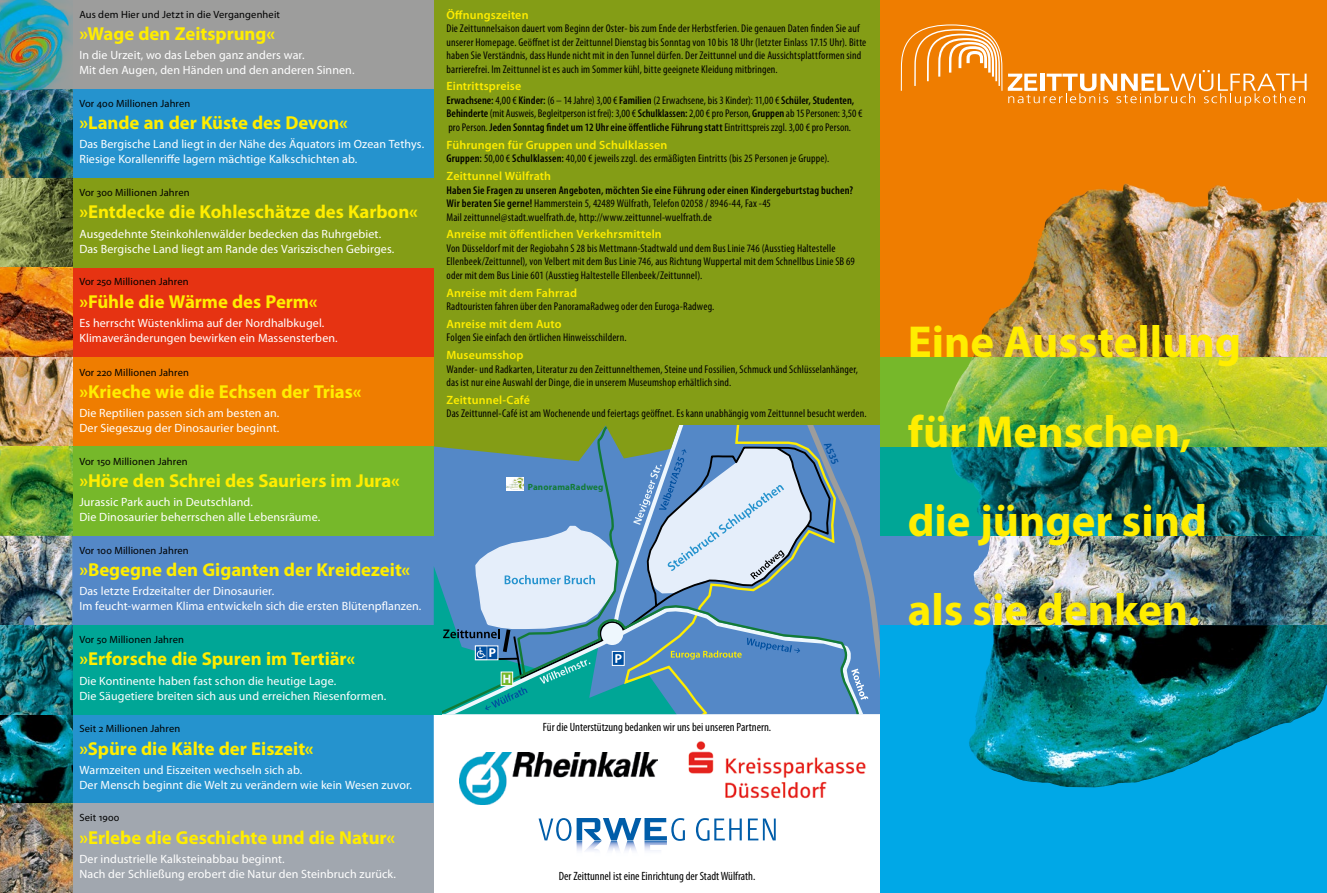
<style>
.page{position:relative;width:1327px;height:893px;background:#fff}
.page>*{position:absolute;margin:0;border:0;box-sizing:border-box;transform-origin:0 0}
.t1{font:700 45px/89.2px "Myriad Pro";color:#ffed00}
.t2{font:700 18.75px "Myriad Pro";color:#ffed00}
.t3{font:12px/15px "Myriad Pro";letter-spacing:.01em;color:#fff}
.t4{font:600 12px "Myriad Pro";letter-spacing:.01em;color:#ffed00}
.t5{font:condensed 12px "Myriad Pro";color:#000}
.t6{font:condensed 11.25px/13.5px "Myriad Pro";letter-spacing:.015em;color:#000}
.t7{font:10.5px "Myriad Pro";letter-spacing:.01em;color:#000}
.t8{font:600 10.5px "Myriad Pro";color:#004f9f}
.t9{font:700 9px "Myriad Pro";letter-spacing:.02em;color:#127b36}
.s1{font-weight:600}
</style>
<div class="page">
<div style="left:0;top:536px;width:441px;height:89px;background:#5488c7"></div>
<div style="left:0;top:0;width:443px;height:89px;background:#9d9d9c"></div>
<div style="left:0;top:89px;width:443px;height:90px;background:#2593ce"></div>
<div style="left:0;top:179px;width:441px;height:89px;background:#849d16"></div>
<div style="left:0;top:268px;width:441px;height:89px;background:#e63312"></div>
<div style="left:0;top:357px;width:434px;height:89px;background:#ef7d00"></div>
<div style="left:0;top:446px;width:434px;height:90px;background:#76b82a"></div>
<div style="left:0;top:714px;width:434px;height:90px;background:#2593ce"></div>
<svg style="left:415px;top:424px;width:465px;height:291px;background:#71a1b9"></svg>
<svg style="left:523px;top:477px;width:1px;height:13px"></svg>
<img style="left:506px;top:477px;width:17px;height:13px">
<div style="left:434px;top:714px;width:446px;height:179px;background:#fff"></div>
<img style="left:688px;top:741px;width:178px;height:58px">
<img style="left:459px;top:753px;width:198px;height:51px">
<div style="left:434px;top:0;width:446px;height:424px;background:#849d16"></div>
<div style="left:0;top:804px;width:434px;height:89px;background:#a1a7af"></div>
<div style="left:0;top:625px;width:441px;height:89px;background:#00a696"></div>
<svg style="left:696px;top:818px;width:46px;height:23px"></svg>
<svg style="left:748px;top:818px;width:28px;height:22px"></svg>
<svg style="left:538px;top:818px;width:147px;height:33px"></svg>
<img style="left:880px;top:0;width:447px;height:357px">
<img style="left:1066px;top:184px;width:59px;height:19px">
<div style="left:880px;top:536px;width:447px;height:89px;background:#5488c7"></div>
<img style="left:973px;top:536px;width:354px;height:89px">
<img style="left:880px;top:447px;width:447px;height:89px">
<img style="left:950px;top:447px;width:31px;height:53px">
<svg style="left:880px;top:625px;width:447px;height:268px;background:#028db4"></svg>
<img style="left:970px;top:625px;width:23px;height:112px">
<img style="left:880px;top:357px;width:447px;height:90px">
<img style="left:951px;top:357px;width:21px;height:39px">
<img style="left:0;top:0;width:72px;height:893px">
<svg style="left:900px;top:24px;width:406px;height:82px;background:#f08b1d"></svg>
<p class="t7" style="left:79px;top:8px;width:202px">Aus dem Hier und Jetzt in die Vergangenheit</p>
<h2 class="t2" style="left:79px;top:23px;width:197px">»Wage den Zeitsprung«</h2>
<p class="t3" style="left:79px;top:48px;width:277px">In die Urzeit, wo das Leben ganz anders war.<br>Mit den Augen, den Händen und den anderen Sinnen.</p>
<p class="t7" style="left:79px;top:98px;width:113px">Vor 400 Millionen Jahren</p>
<h2 class="t2" style="left:79px;top:112px;width:270px">»Lande an der Küste des Devon«</h2>
<p class="t3" style="left:79px;top:137px;width:346px">Das Bergische Land liegt in der Nähe des Äquators im Ozean Tethys.<br>Riesige Korallenriffe lagern mächtige Kalkschichten ab.</p>
<p class="t7" style="left:79px;top:187px;width:112px">Vor 300 Millionen Jahren</p>
<h2 class="t2" style="left:79px;top:202px;width:340px">»Entdecke die Kohleschätze des Karbon«</h2>
<p class="t3" style="left:79px;top:226px;width:316px">Ausgedehnte Steinkohlenwälder bedecken das Ruhrgebiet.<br>Das Bergische Land liegt am Rande des Variszischen Gebirges.</p>
<p class="t7" style="left:79px;top:276px;width:111px">Vor 250 Millionen Jahren</p>
<h2 class="t2" style="left:79px;top:291px;width:240px">»Fühle die Wärme des Perm«</h2>
<p class="t3" style="left:79px;top:316px;width:260px">Es herrscht Wüstenklima auf der Nordhalbkugel.<br>Klimaveränderungen bewirken ein Massensterben.</p>
<p class="t7" style="left:79px;top:366px;width:111px">Vor 220 Millionen Jahren</p>
<h2 class="t2" style="left:79px;top:381px;width:284px">»Krieche wie die Echsen der Trias«</h2>
<p class="t3" style="left:79px;top:406px;width:201px">Die Reptilien passen sich am besten an.<br>Der Siegeszug der Dinosaurier beginnt.</p>
<p class="t7" style="left:79px;top:456px;width:110px">Vor 150 Millionen Jahren</p>
<h2 class="t2" style="left:79px;top:470px;width:322px">»Höre den Schrei des Sauriers im Jura«</h2>
<p class="t3" style="left:79px;top:495px;width:242px">Jurassic Park auch in Deutschland.<br>Die Dinosaurier beherrschen alle Lebensräume.</p>
<p class="t7" style="left:79px;top:545px;width:111px">Vor 100 Millionen Jahren</p>
<h2 class="t2" style="left:79px;top:559px;width:332px">»Begegne den Giganten der Kreidezeit«</h2>
<p class="t3" style="left:79px;top:584px;width:343px">Das letzte Erdzeitalter der Dinosaurier.<br>Im feucht-warmen Klima entwickeln sich die ersten Blütenpflanzen.</p>
<p class="t7" style="left:79px;top:634px;width:106px">Vor 50 Millionen Jahren</p>
<h2 class="t2" style="left:79px;top:649px;width:277px">»Erforsche die Spuren im Tertiär«</h2>
<p class="t3" style="left:79px;top:673px;width:308px">Die Kontinente haben fast schon die heutige Lage.<br>Die Säugetiere breiten sich aus und erreichen Riesenformen.</p>
<p class="t7" style="left:79px;top:723px;width:102px">Seit 2 Millionen Jahren</p>
<h2 class="t2" style="left:79px;top:738px;width:236px">»Spüre die Kälte der Eiszeit«</h2>
<p class="t3" style="left:79px;top:762px;width:334px">Warmzeiten und Eiszeiten wechseln sich ab.<br>Der Mensch beginnt die Welt zu verändern wie kein Wesen zuvor.</p>
<p class="t7" style="left:79px;top:812px;width:41px">Seit 1900</p>
<h2 class="t2" style="left:79px;top:827px;width:317px">»Erlebe die Geschichte und die Natur«</h2>
<p class="t3" style="left:79px;top:852px;width:318px">Der industrielle Kalksteinabbau beginnt.<br>Nach der Schließung erobert die Natur den Steinbruch zurück.</p>
<p class="t4" style="left:446px;top:8px;width:83px">Öffnungszeiten</p>
<p class="t6" style="left:446px;top:22px;width:421px">Die Zeittunnelsaison dauert vom Beginn der Oster- bis zum Ende der Herbstferien. Die genauen Daten finden Sie auf unserer Homepage. Geöffnet ist der Zeittunnel Dienstag bis Sonntag von 10 bis 18 Uhr (letzter Einlass 17.15 Uhr). Bitte haben Sie Verständnis, dass Hunde nicht mit in den Tunnel dürfen. Der Zeittunnel und die Aussichtsplattformen sind barrierefrei. Im Zeittunnel ist es auch im Sommer kühl, bitte geeignete Kleidung mitbringen.</p>
<p class="t4" style="left:446px;top:80px;width:76px">Eintrittspreise</p>
<p class="t6" style="left:446px;top:94px;width:417px"><span class="s1">Erwachsene:</span> 4,00 € <span class="s1">Kinder:</span> (6 – 14 Jahre) 3,00 € <span class="s1">Familien</span> (2 Erwachsene, bis 3 Kinder): 11,00 € <span class="s1">Schüler, Studenten,<br>Behinderte</span> (mit Ausweis, Begleitperson ist frei): 3,00 € <span class="s1">Schulklassen:</span> 2,00 € pro Person, <span class="s1">Gruppen</span> ab 15 Personen: 3,50 € pro Person. <span class="s1">Jeden Sonntag findet um 12 Uhr eine öffentliche Führung statt</span> Eintrittspreis zzgl. 3,00 € pro Person.</p>
<p class="t4" style="left:446px;top:138px;width:222px">Führungen für Gruppen und Schulklassen</p>
<p class="t6" style="left:446px;top:152px;width:384px"><span class="s1">Gruppen:</span> 50,00 € <span class="s1">Schulklassen:</span> 40,00 € jeweils zzgl. des ermäßigten Eintritts (bis 25 Personen je Gruppe).</p>
<p class="t4" style="left:446px;top:169px;width:106px">Zeittunnel Wülfrath</p>
<p class="t6" style="left:446px;top:183px;width:408px"><span class="s1">Haben Sie Fragen zu unseren Angeboten, möchten Sie eine Führung oder einen Kindergeburtstag buchen?<br>Wir beraten Sie gerne!</span> Hammerstein 5, 42489 Wülfrath, Telefon 02058 / 8946-44, Fax -45<br>Mail zeittunnel@stadt.wuelfrath.de, http://www.zeittunnel-wuelfrath.de</p>
<p class="t4" style="left:446px;top:228px;width:217px">Anreise mit öffentlichen Verkehrsmitteln</p>
<p class="t6" style="left:446px;top:241px;width:410px">Von Düsseldorf mit der Regiobahn S 28 bis Mettmann-Stadtwald und dem Bus Linie 746 (Ausstieg Haltestelle<br>Ellenbeek/Zeittunnel), von Velbert mit dem Bus Linie 746, aus Richtung Wuppertal mit dem Schnellbus Linie SB 69 oder mit dem Bus Linie 601 (Ausstieg Haltestelle Ellenbeek/Zeittunnel).</p>
<p class="t4" style="left:446px;top:286px;width:132px">Anreise mit dem Fahrrad</p>
<p class="t6" style="left:446px;top:300px;width:269px">Radtouristen fahren über den PanoramaRadweg oder den Euroga-Radweg.</p>
<p class="t4" style="left:446px;top:317px;width:117px">Anreise mit dem Auto</p>
<p class="t6" style="left:446px;top:331px;width:181px">Folgen Sie einfach den örtlichen Hinweisschildern.</p>
<p class="t4" style="left:446px;top:348px;width:78px">Museumsshop</p>
<p class="t6" style="left:446px;top:362px;width:413px">Wander- und Radkarten, Literatur zu den Zeittunnelthemen, Steine und Fossilien, Schmuck und Schlüsselanhänger, das ist nur eine Auswahl der Dinge, die in unserem Museumshop erhältlich sind.</p>
<p class="t4" style="left:446px;top:393px;width:85px">Zeittunnel-Café</p>
<p class="t6" style="left:446px;top:407px;width:422px">Das Zeittunnel-Café ist am Wochenende und feiertags geöffnet. Es kann unabhängig vom Zeittunnel besucht werden.</p>
<p class="t9" style="left:528px;top:482px;width:77px">PanoramaRadweg</p>
<p class="t8" style="left:832px;top:440px;width:25px;rotate:68deg">A535</p>
<p class="t5" style="left:543px;top:721px;width:230px">Für die Unterstützung bedanken wir uns bei unseren Partnern.</p>
<p class="t5" style="left:559px;top:869px;width:198px">Der Zeittunnel ist eine Einrichtung der Stadt Wülfrath.</p>
<h1 class="t1" style="left:908px;top:298px;width:335px">Eine Ausstellung für Menschen, die jünger sind als sie denken.</h1>
</div>
